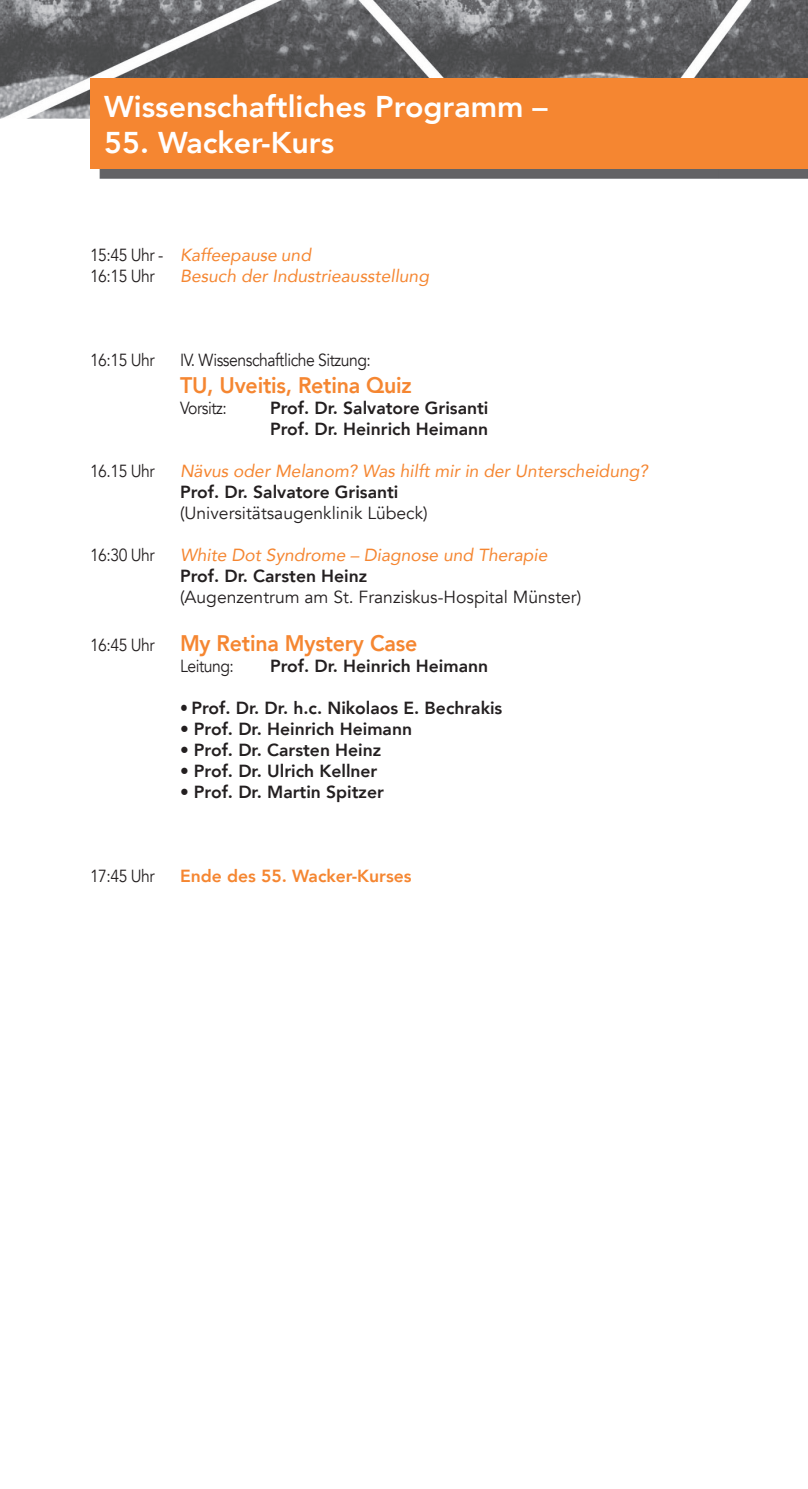
<style>
.page{position:relative;width:808px;height:1489px;background:#fff}
.page>*{position:absolute;margin:0;border:0;box-sizing:border-box;transform-origin:0 0}
.t1{font:800 30px "Avenir";color:#fff}
.t2{font:800 22.5px "Avenir";letter-spacing:-.01em;color:#f58631;scale:.95 1}
.t3{font:800 17.5px/21px "Avenir";color:#231f20}
.t4{font:italic 17.5px "Avenir";color:#f58631}
.t5{font:17.5px "Avenir";color:#231f20}
.t6{font:17.5px/21px "Avenir";color:#231f20;scale:.9 1}
.t7{font:17.5px "Avenir";letter-spacing:-.03em;color:#231f20;scale:.9 1}
.t8{font:800 17.5px "Avenir";color:#f58631}
.s1{font-style:italic;color:#f58631}
.s2{font-weight:400;font-size:17.5px;color:#231f20}
.s3{font-weight:400}
</style>
<div class="page">
<img style="left:0;top:0;width:808px;height:119px">
<img style="left:100px;top:168px;width:708px;height:10px">
<div style="left:90px;top:78px;width:718px;height:90px;background:#f58631"></div>
<h1 class="t1" style="left:104px;top:83px;width:445px">Wissenschaftliches Programm –</h1>
<h1 class="t1" style="left:104px;top:119px;width:232px">55. Wacker-Kurs</h1>
<h1 class="t1" style="left:104px;top:83px;width:404px">EINLADUNG &amp; PROGRAMM</h1>
<p class="t6" style="left:90px;top:244px;width:247px">15:45 Uhr - <span class="s1">Kaffeepause und<br></span>16:15 Uhr</p>
<p class="t4" style="left:180px;top:265px;width:251px">Besuch der Industrieausstellung</p>
<p class="t6" style="left:90px;top:349px;width:73px">16:15 Uhr</p>
<p class="t7" style="left:180px;top:349px;width:214px">IV. Wissenschaftliche Sitzung:</p>
<p class="t2" style="left:180px;top:367px;width:246px">TU, Uveitis, Retina Quiz</p>
<p class="t7" style="left:180px;top:397px;width:54px">Vorsitz:</p>
<p class="t3" style="left:270px;top:397px;width:220px">Prof. Dr. Salvatore Grisanti<br>Prof. Dr. Heinrich Heimann</p>
<p class="t6" style="left:90px;top:460px;width:73px">16.15 Uhr</p>
<p class="t4" style="left:180px;top:460px;width:469px">Nävus oder Melanom? Was hilft mir in der Unterscheidung?</p>
<p class="t3" style="left:180px;top:481px;width:220px">Prof. Dr. Salvatore Grisanti</p>
<p class="t5" style="left:180px;top:502px;width:249px">(Universitätsaugenklinik Lübeck)</p>
<p class="t6" style="left:90px;top:544px;width:73px">16:30 Uhr</p>
<p class="t4" style="left:180px;top:544px;width:369px">White Dot Syndrome – Diagnose und Therapie</p>
<p class="t3" style="left:180px;top:565px;width:189px">Prof. Dr. Carsten Heinz</p>
<p class="t5" style="left:180px;top:586px;width:403px">(Augenzentrum am St. Franziskus-Hospital Münster)</p>
<p class="t2" style="left:90px;top:625px;width:346px"><span class="s2">16:45 Uhr</span> My Retina Mystery Case</p>
<p class="t7" style="left:180px;top:655px;width:61px">Leitung:</p>
<p class="t3" style="left:270px;top:655px;width:220px">Prof. Dr. Heinrich Heimann</p>
<p class="t3" style="left:180px;top:697px;width:324px"><span class="s3">•</span> Prof. Dr. Dr. h.c. Nikolaos E. Bechrakis</p>
<p class="t3" style="left:180px;top:718px;width:234px">• Prof. Dr. Heinrich Heimann</p>
<p class="t3" style="left:180px;top:739px;width:203px">• Prof. Dr. Carsten Heinz</p>
<p class="t3" style="left:180px;top:760px;width:199px">• Prof. Dr. Ulrich Kellner</p>
<p class="t3" style="left:180px;top:781px;width:205px">• Prof. Dr. Martin Spitzer</p>
<p class="t6" style="left:90px;top:865px;width:73px">17:45 Uhr</p>
<p class="t8" style="left:180px;top:862px;width:233px">Ende des 55. Wacker-Kurses</p>
</div>
